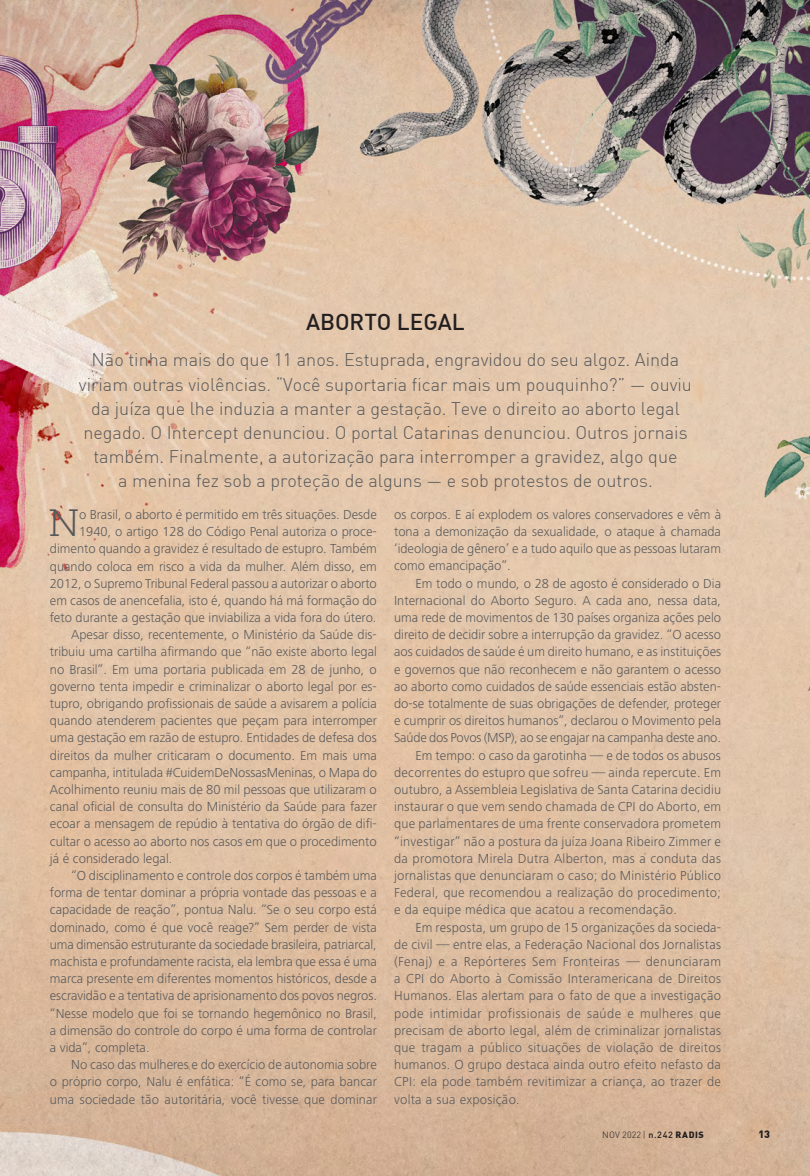
<style>
.page{position:relative;width:810px;height:1176px;background:#fff}
.page>*{position:absolute;margin:0;border:0;box-sizing:border-box;transform-origin:0 0}
.Capitular_2_linhas{font:300 38.1px "Caecilia LT Std";color:#57585a}
.Titulo_H5___EntreSub{font:500 22.5px "DIN Alternate";color:#231f20}
._242_Lead_Mulheres{font:300 18px/24px "DIN";color:#57585a;text-align:center}
.Corpo_de_texto{font:300 13.5px/17.2px "Frutiger Next LT";color:#57585a;text-align:justify}
.Capitular_2_linhas-2{font:300 13.5px/17.2px "Frutiger Next LT";color:#57585a;text-align:right}
.t1{font:900 10.5px "DIN";color:#231f20}
.t2{font:300 9px "DIN";letter-spacing:.02em;color:#231f20}
.s1{font-weight:500}
.s2{font-weight:900}
</style>
<div class="page">
<img style="left:0;top:0;width:809px;height:1175px">
<svg style="left:805px;top:0;width:5px;height:4px"></svg>
<svg style="left:805px;top:1171px;width:5px;height:5px"></svg>
<p class="Titulo_H5___EntreSub" style="left:306px;top:307px;width:160px">ABORTO LEGAL</p>
<p class="_242_Lead_Mulheres" style="left:79px;top:348px;width:614px">Não tinha mais do que 11 anos. Estuprada, engravidou do seu algoz. Ainda viriam outras violências. “Você suportaria ficar mais um pouquinho?” — ouviu da juíza que lhe induzia a manter a gestação. Teve o direito ao aborto legal negado. O Intercept denunciou. O portal Catarinas denunciou. Outros jornais também. Finalmente, a autorização para interromper a gravidez, algo que<br>a menina fez sob a proteção de alguns — e sob protestos de outros.</p>
<p class="Capitular_2_linhas-2" style="left:50px;top:505px;width:328px">o Brasil, o aborto é permitido em três situações. Desde 1940, o artigo 128 do Código Penal autoriza o proce&shy;dimento quando a gravidez é resultado de estupro. Também quando coloca em risco a vida da mulher. Além disso, em 2012, o Supremo Tribunal Federal passou a autorizar o aborto em casos de anencefalia, isto é, quando há má formação do feto durante a gestação que inviabiliza a vida fora do útero.</p>
<p class="Corpo_de_texto" style="left:50px;top:626px;width:328px;text-indent:21px">Apesar disso, recentemente, o Ministério da Saúde dis&shy;tribuiu uma cartilha afirmando que “não existe aborto legal no Brasil”. Em uma portaria publicada em 28 de junho, o governo tenta impedir e criminalizar o aborto legal por es&shy;tupro, obrigando profissionais de saúde a avisarem a polícia quando atenderem pacientes que peçam para interromper uma gestação em razão de estupro. Entidades de defesa dos direitos da mulher criticaram o documento. Em mais uma campanha, intitulada #CuidemDeNossasMeninas, o Mapa do Acolhimento reuniu mais de 80 mil pessoas que utilizaram o canal oficial de consulta do Ministério da Saúde para fazer ecoar a mensagem de repúdio à tentativa do órgão de difi&shy;cultar o acesso ao aborto nos casos em que o procedimento já é considerado legal.</p>
<p class="Corpo_de_texto" style="left:50px;top:866px;width:328px;text-indent:21px">“O disciplinamento e controle dos corpos é também uma forma de tentar dominar a própria vontade das pessoas e a capacidade de reação”, pontua Nalu. “Se o seu corpo está dominado, como é que você reage?” Sem perder de vista uma dimensão estruturante da sociedade brasileira, patriarcal, machista e profundamente racista, ela lembra que essa é uma marca presente em diferentes momentos históricos, desde a escravidão e a tentativa de aprisionamento dos povos negros. “Nesse modelo que foi se tornando hegemônico no Brasil, a dimensão do controle do corpo é uma forma de controlar a vida”, completa.</p>
<p class="Corpo_de_texto" style="left:50px;top:1055px;width:328px;text-indent:21px">No caso das mulheres e do exercício de autonomia sobre o próprio corpo, Nalu é enfática: “É como se, para bancar uma sociedade tão autoritária, você tivesse que dominar</p>
<p class="Capitular_2_linhas" style="left:49px;top:501px;width:32px">N</p>
<p class="Corpo_de_texto" style="left:394px;top:505px;width:328px">os corpos. E aí explodem os valores conservadores e vêm à tona a demonização da sexualidade, o ataque à chamada ‘ideologia de gênero’ e a tudo aquilo que as pessoas lutaram como emancipação”.</p>
<p class="Corpo_de_texto" style="left:394px;top:574px;width:328px;text-indent:21px">Em todo o mundo, o 28 de agosto é considerado o Dia Internacional do Aborto Seguro. A cada ano, nessa data, uma rede de movimentos de 130 países organiza ações pelo direito de decidir sobre a interrupção da gravidez. “O acesso aos cuidados de saúde é um direito humano, e as instituições e governos que não reconhecem e não garantem o acesso ao aborto como cuidados de saúde essenciais estão absten&shy;do-se totalmente de suas obrigações de defender, proteger e cumprir os direitos humanos”, declarou o Movimento pela Saúde dos Povos (MSP), ao se engajar na campanha deste ano.</p>
<p class="Corpo_de_texto" style="left:394px;top:746px;width:328px;text-indent:21px">Em tempo: o caso da garotinha — e de todos os abusos decorrentes do estupro que sofreu — ainda repercute. Em outubro, a Assembleia Legislativa de Santa Catarina decidiu instaurar o que vem sendo chamada de CPI do Aborto, em que parlamentares de uma frente conservadora prometem “investigar” não a postura da juíza Joana Ribeiro Zimmer e da promotora Mirela Dutra Alberton, mas a conduta das jornalistas que denunciaram o caso; do Ministério Público Federal, que recomendou a realização do procedimento; e da equipe médica que acatou a recomendação.</p>
<p class="Corpo_de_texto" style="left:394px;top:918px;width:328px;text-indent:21px">Em resposta, um grupo de 15 organizações da socieda&shy;de civil — entre elas, a Federação Nacional dos Jornalistas (Fenaj) e a Repórteres Sem Fronteiras — denunciaram a CPI do Aborto à Comissão Interamericana de Direitos Humanos. Elas alertam para o fato de que a investigação pode intimidar profissionais de saúde e mulheres que precisam de aborto legal, além de criminalizar jornalistas que tragam a público situações de violação de direitos humanos. O grupo destaca ainda outro efeito nefasto da CPI: ela pode também revitimizar a criança, ao trazer de volta a sua exposição.</p>
<p class="t2" style="left:601px;top:1128px;width:103px">NOV 2022 | <span class="s1">n.242</span> <span class="s2">RADIS</span></p>
<p class="t1" style="left:758px;top:1126px;width:13px">13</p>
</div>
